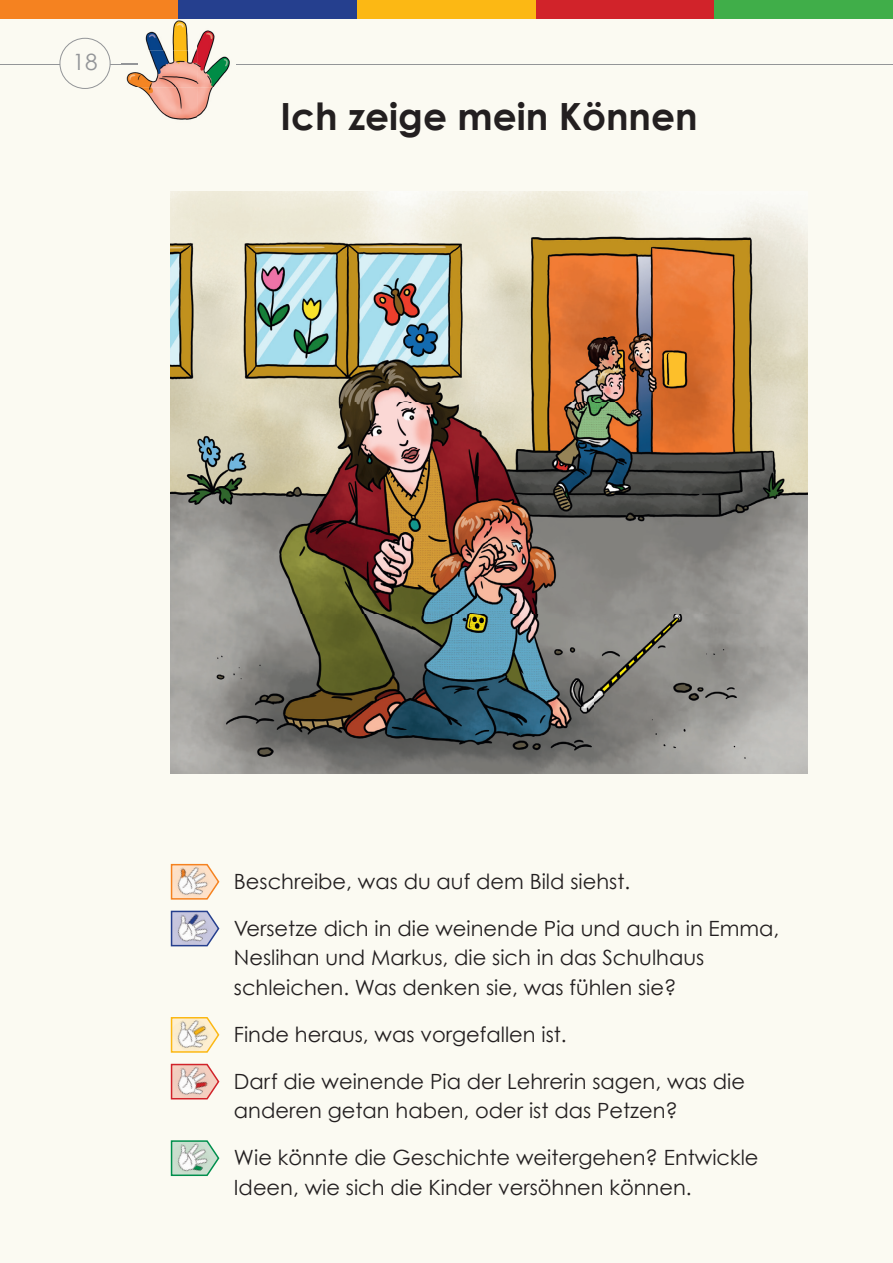
<style>
.page{position:relative;width:893px;height:1263px;background:#fbfaf2}
.page>*{position:absolute;margin:0;border:0;box-sizing:border-box;transform-origin:0 0}
.t1{font:700 37.5px "Century Gothic";color:#231f20}
.t2{font:22.5px "Century Gothic";color:#939598}
.t3{font:21px/29.7px "Century Gothic";color:#231f20}
</style>
<div class="page">
<hr style="left:0;top:64px;width:138px;height:1px;background:#939598">
<hr style="left:236px;top:64px;width:657px;height:1px;background:#939598">
<div style="left:60px;top:38px;width:50px;height:50px;background:#fbfaf2;border-radius:50%"></div>
<div style="left:60px;top:38px;width:51px;height:51px;border:1px solid #939598;border-radius:50%"></div>
<img style="left:145px;top:20px;width:52px;height:30px">
<img style="left:197px;top:30px;width:33px;height:87px">
<img style="left:121px;top:50px;width:76px;height:70px">
<svg style="left:121px;top:64px;width:17px;height:1px"></svg>
<div style="left:0;top:0;width:179px;height:19px;background:#f58220"></div>
<div style="left:179px;top:0;width:178px;height:19px;background:#253f8e"></div>
<div style="left:357px;top:0;width:179px;height:19px;background:#fcb814"></div>
<div style="left:536px;top:0;width:178px;height:19px;background:#d1232a"></div>
<div style="left:714px;top:0;width:179px;height:19px;background:#40ae49"></div>
<svg style="left:170px;top:863px;width:50px;height:37px"></svg>
<svg style="left:170px;top:910px;width:50px;height:37px"></svg>
<svg style="left:170px;top:1017px;width:50px;height:36px"></svg>
<svg style="left:170px;top:1063px;width:50px;height:37px"></svg>
<svg style="left:170px;top:1140px;width:50px;height:36px"></svg>
<img style="left:170px;top:191px;width:637px;height:583px">
<p class="t2" style="left:72px;top:47px;width:27px">18</p>
<h1 class="t1" style="left:280px;top:92px;width:419px">Ich zeige mein Können</h1>
<p class="t3" style="left:234px;top:866px;width:398px">Beschreibe, was du auf dem Bild siehst.</p>
<p class="t3" style="left:234px;top:912px;width:547px">Versetze dich in die weinende Pia und auch in Emma,<br>Neslihan und Markus, die sich in das Schulhaus schleichen. Was denken sie, was fühlen sie?</p>
<p class="t3" style="left:234px;top:1019px;width:334px">Finde heraus, was vorgefallen ist.</p>
<p class="t3" style="left:234px;top:1065px;width:513px">Darf die weinende Pia der Lehrerin sagen, was die anderen getan haben, oder ist das Petzen?</p>
<p class="t3" style="left:234px;top:1142px;width:526px">Wie könnte die Geschichte weitergehen? Entwickle<br>Ideen, wie sich die Kinder versöhnen können.</p>
</div>
